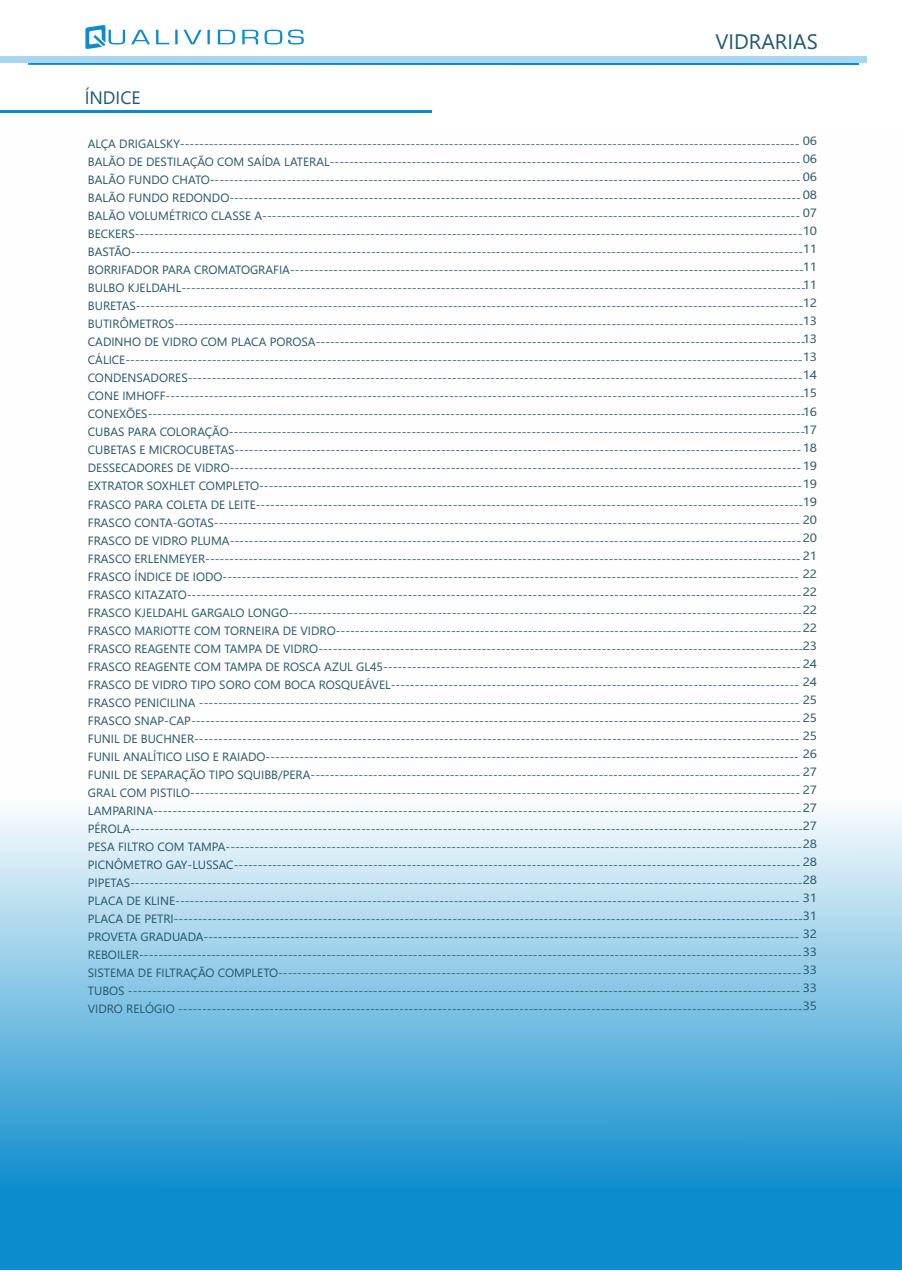
<style>
.page{position:relative;width:902px;height:1272px;background:#fff}
.page>*{position:absolute;margin:0;border:0;box-sizing:border-box;transform-origin:0 0}
.t1{font:21px "Segoe UI";color:#1c5972}
.t2{font:18px "Segoe UI";color:#1c5972}
.t3{font:12px/18px "Segoe UI";color:#245669}
.t4{font:12px/18px "Segoe UI";color:#245669;text-align:justify;scale:1.11 1}
</style>
<div class="page">
<svg style="left:0;top:811px;width:901px;height:459px;background:#6db9e0"></svg>
<svg style="left:85px;top:25px;width:219px;height:24px"></svg>
<svg style="left:28px;top:62px;width:830px;height:3px;background:#42a6d9"></svg>
<div style="left:0;top:56px;width:866px;height:6px;background:#a7d6f3"></div>
<hr style="left:0;top:110px;width:431px;height:2px;background:#0c8ccc">
<h1 class="t1" style="left:715px;top:33px;width:104px">VIDRARIAS</h1>
<h2 class="t2" style="left:85px;top:91px;width:57px">ÍNDICE</h2>
<p class="t3" style="left:88px;top:136px;width:719px">ALÇA DRIGALSKY--------------------------------------------------------------------------------------------------------------------------------- BALÃO DE DESTILAÇÃO COM SAÍDA LATERAL-------------------------------------------------------------------------------------------------- BALÃO FUNDO CHATO--------------------------------------------------------------------------------------------------------------------------- BALÃO FUNDO REDONDO----------------------------------------------------------------------------------------------------------------------- BALÃO VOLUMÉTRICO CLASSE A---------------------------------------------------------------------------------------------------------------- BECKERS------------------------------------------------------------------------------------------------------------------------------------------- BASTÃO-------------------------------------------------------------------------------------------------------------------------------------------- BORRIFADOR PARA CROMATOGRAFIA----------------------------------------------------------------------------------------------------------- BULBO KJELDAHL---------------------------------------------------------------------------------------------------------------------------------- BURETAS------------------------------------------------------------------------------------------------------------------------------------------- BUTIRÔMETROS----------------------------------------------------------------------------------------------------------------------------------- CADINHO DE VIDRO COM PLACA POROSA------------------------------------------------------------------------------------------------------ CÁLICE--------------------------------------------------------------------------------------------------------------------------------------------- CONDENSADORES-------------------------------------------------------------------------------------------------------------------------------- CONE IMHOFF------------------------------------------------------------------------------------------------------------------------------------- CONEXÕES----------------------------------------------------------------------------------------------------------------------------------------- CUBAS PARA COLORAÇÃO------------------------------------------------------------------------------------------------------------------------ CUBETAS E MICROCUBETAS---------------------------------------------------------------------------------------------------------------------- DESSECADORES DE VIDRO----------------------------------------------------------------------------------------------------------------------- EXTRATOR SOXHLET COMPLETO----------------------------------------------------------------------------------------------------------------- FRASCO PARA COLETA DE LEITE------------------------------------------------------------------------------------------------------------------ FRASCO CONTA-GOTAS-------------------------------------------------------------------------------------------------------------------------- FRASCO DE VIDRO PLUMA----------------------------------------------------------------------------------------------------------------------- FRASCO ERLENMEYER---------------------------------------------------------------------------------------------------------------------------- FRASCO ÍNDICE DE IODO------------------------------------------------------------------------------------------------------------------------ FRASCO KITAZATO-------------------------------------------------------------------------------------------------------------------------------- FRASCO KJELDAHL GARGALO LONGO----------------------------------------------------------------------------------------------------------- FRASCO MARIOTTE COM TORNEIRA DE VIDRO------------------------------------------------------------------------------------------------- FRASCO REAGENTE COM TAMPA DE VIDRO----------------------------------------------------------------------------------------------------- FRASCO REAGENTE COM TAMPA DE ROSCA AZUL GL45--------------------------------------------------------------------------------------- FRASCO DE VIDRO TIPO SORO COM BOCA ROSQUEÁVEL------------------------------------------------------------------------------------- FRASCO PENICILINA ----------------------------------------------------------------------------------------------------------------------------- FRASCO SNAP-CAP------------------------------------------------------------------------------------------------------------------------------- FUNIL DE BUCHNER------------------------------------------------------------------------------------------------------------------------------ FUNIL ANALÍTICO LISO E RAIADO--------------------------------------------------------------------------------------------------------------- FUNIL DE SEPARAÇÃO TIPO SQUIBB/PERA------------------------------------------------------------------------------------------------------ GRAL COM PISTILO------------------------------------------------------------------------------------------------------------------------------- LAMPARINA--------------------------------------------------------------------------------------------------------------------------------------- PÉROLA-------------------------------------------------------------------------------------------------------------------------------------------- PESA FILTRO COM TAMPA------------------------------------------------------------------------------------------------------------------------ PICNÔMETRO GAY-LUSSAC---------------------------------------------------------------------------------------------------------------------- PIPETAS-------------------------------------------------------------------------------------------------------------------------------------------- PLACA DE KLINE---------------------------------------------------------------------------------------------------------------------------------- PLACA DE PETRI----------------------------------------------------------------------------------------------------------------------------------- PROVETA GRADUADA---------------------------------------------------------------------------------------------------------------------------- REBOILER------------------------------------------------------------------------------------------------------------------------------------------ SISTEMA DE FILTRAÇÃO COMPLETO------------------------------------------------------------------------------------------------------------- TUBOS -------------------------------------------------------------------------------------------------------------------------------------------- VIDRO RELÓGIO ----------------------------------------------------------------------------------------------------------------------------------</p>
<p class="t4" style="left:802px;top:133px;width:14px">06<br>06<br>06<br>08<br>07<br>10<br>11<br>11<br>11<br>12<br>13<br>13<br>13<br>14<br>15<br>16<br>17<br>18<br>19<br>19<br>19<br>20<br>20<br>21<br>22<br>22<br>22<br>22<br>23<br>24<br>24<br>25<br>25<br>25<br>26<br>27<br>27<br>27<br>27<br>28<br>28<br>28<br>31<br>31<br>32<br>33<br>33<br>33<br>35</p>
</div>
